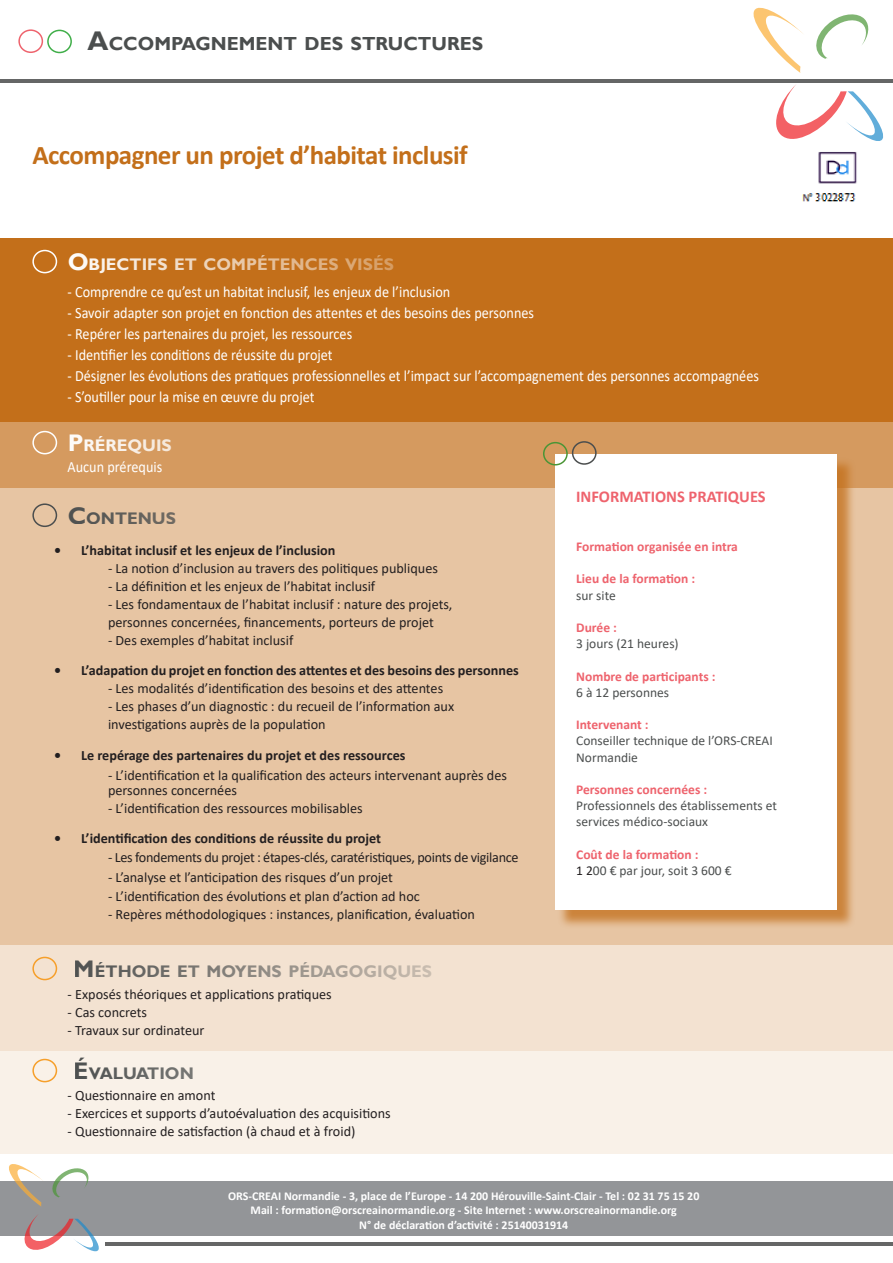
<style>
.page{position:relative;width:893px;height:1263px;background:#fff}
.page>*{position:absolute;margin:0;border:0;box-sizing:border-box;transform-origin:0 0}
.t1{font:700 27px "Calibri";letter-spacing:-.02em;color:#c36f1a}
.Default{font:700 18.9px "Gill Sans";color:#4b4e4e}
.t2{font:700 16.8px "Gill Sans";color:#4b4e4e}
.t3{font:700 16.8px "Gill Sans";color:#fff}
.t4{font:700 16.5px "Calibri";color:#ee636d}
.t5{font:15.6px "Calibri";color:#fff;scale:.91 1}
.t6{font:14.25px/18px "Calibri";color:#231f20}
.t7{font:700 14.25px "Calibri";color:#231f20}
.t8{font:14.25px "Calibri";letter-spacing:-.02em;color:#231f20}
.t9{font:13.5px/16.2px "Calibri";color:#4b4e4e}
.t10{font:700 13.5px "Calibri";color:#ee636d}
.t11{font:700 12px "Calibri";color:#fff}
.s1{font-size:27px}
.s2{font-size:24px}
.s3{color:#231f20}
</style>
<div class="page">
<div style="left:0;top:238px;width:892px;height:184px;background:#c36f1a"></div>
<div style="left:0;top:487px;width:893px;height:458px;background:#e7c5a3"></div>
<div style="left:32px;top:250px;width:25px;height:23px;border:2px solid #fff;border-radius:50%"></div>
<div style="left:32px;top:503px;width:25px;height:24px;border:2px solid #4b4e4e;border-radius:50%"></div>
<div style="left:0;top:945px;width:893px;height:107px;background:#f3e2d1"></div>
<div style="left:32px;top:957px;width:25px;height:23px;border:2px solid #f69f2a;border-radius:50%"></div>
<hr style="left:0;top:79px;width:893px;height:4px;background:#656666">
<div style="left:47px;top:30px;width:25px;height:23px;border:2px solid #40ae49;border-radius:50%"></div>
<div style="left:18px;top:29px;width:25px;height:24px;border:2px solid #ee636d;border-radius:50%"></div>
<svg style="left:753px;top:7px;width:50px;height:66px"></svg>
<svg style="left:776px;top:85px;width:107px;height:56px"></svg>
<svg style="left:816px;top:14px;width:53px;height:45px"></svg>
<img style="left:802px;top:152px;width:55px;height:50px">
<div style="left:0;top:1181px;width:893px;height:55px;background:#939598"></div>
<hr style="left:105px;top:1242px;width:788px;height:4px;background:#656666">
<svg style="left:24px;top:1215px;width:75px;height:37px"></svg>
<svg style="left:9px;top:1164px;width:80px;height:43px"></svg>
<div style="left:0;top:422px;width:893px;height:65px;background:#d59a5f"></div>
<div style="left:32px;top:431px;width:25px;height:23px;border:2px solid #fff;border-radius:50%"></div>
<div style="left:0;top:1051px;width:893px;height:102px;background:#f9f1e8"></div>
<div style="left:32px;top:1059px;width:25px;height:23px;border:2px solid #f69f2a;border-radius:50%"></div>
<div style="left:557px;top:457px;width:299px;height:472px;background:#c36f1a;opacity:.75"></div>
<div style="left:555px;top:454px;width:282px;height:456px;background:#fff"></div>
<div style="left:572px;top:441px;width:25px;height:24px;border:2px solid #4b4e4e;border-radius:50%"></div>
<div style="left:543px;top:442px;width:25px;height:23px;border:2px solid #4a9536;border-radius:50%"></div>
<p class="Default" style="left:88px;top:32px;width:397px"><span class="s1">A</span>CCOMPAGNEMENT DES STRUCTURES</p>
<p class="t1" style="left:32px;top:136px;width:437px">Accompagner un projet d’habitat inclusif</p>
<p class="t3" style="left:68px;top:254px;width:328px"><span class="s2">O</span>BJECTIFS ET COMPÉTENCES VISÉS</p>
<p class="t5" style="left:68px;top:281px;width:422px">- Comprendre ce qu’est un habitat inclusif, les enjeux de l’inclusion</p>
<p class="t5" style="left:68px;top:302px;width:514px">- Savoir adapter son projet en fonction des attentes et des besoins des personnes</p>
<p class="t5" style="left:68px;top:323px;width:314px">- Repérer les partenaires du projet, les ressources</p>
<p class="t5" style="left:68px;top:344px;width:293px">- Identifier les conditions de réussite du projet</p>
<p class="t5" style="left:68px;top:365px;width:761px">- Désigner les évolutions des pratiques professionnelles et l’impact sur l’accompagnement des personnes accompagnées</p>
<p class="t5" style="left:68px;top:386px;width:273px">- S’outiller pour la mise en œuvre du projet</p>
<p class="t3" style="left:68px;top:435px;width:106px"><span class="s2">P</span>RÉREQUIS</p>
<p class="t5" style="left:68px;top:456px;width:105px">Aucun prérequis</p>
<p class="t2" style="left:68px;top:508px;width:110px"><span class="s2">C</span>ONTENUS</p>
<p class="t7" style="left:54px;top:540px;width:283px">• L’habitat inclusif et les enjeux de l’inclusion</p>
<p class="t6" style="left:108px;top:559px;width:331px">- La notion d’inclusion au travers des politiques publiques</p>
<p class="t6" style="left:108px;top:577px;width:269px">- La définition et les enjeux de l’habitat inclusif</p>
<p class="t6" style="left:108px;top:595px;width:346px">- Les fondamentaux de l’habitat inclusif : nature des projets, personnes concernées, financements, porteurs de projet</p>
<p class="t6" style="left:108px;top:631px;width:187px">- Des exemples d’habitat inclusif</p>
<p class="t7" style="left:54px;top:660px;width:466px">• L’adapation du projet en fonction des attentes et des besoins des personnes</p>
<p class="t6" style="left:108px;top:679px;width:337px">- Les modalités d’identification des besoins et des attentes</p>
<p class="t6" style="left:108px;top:697px;width:348px">- Les phases d’un diagnostic : du recueil de l’information aux investigations auprès de la population</p>
<p class="t7" style="left:54px;top:745px;width:353px">• Le repérage des partenaires du projet et des ressources</p>
<p class="t6" style="left:108px;top:767px;width:401px;line-height:15px">- L’identification et la qualification des acteurs intervenant auprès des personnes concernées</p>
<p class="t6" style="left:108px;top:799px;width:256px">- L’identification des ressources mobilisables</p>
<p class="t7" style="left:54px;top:828px;width:329px">• L’identification des conditions de réussite du projet</p>
<p class="t8" style="left:108px;top:848px;width:412px">- Les fondements du projet : étapes-clés, caratéristiques, points de vigilance</p>
<p class="t6" style="left:108px;top:868px;width:286px">- L’analyse et l’anticipation des risques d’un projet</p>
<p class="t6" style="left:108px;top:887px;width:313px">- L’identification des évolutions et plan d’action ad hoc</p>
<p class="t6" style="left:108px;top:905px;width:368px">- Repères méthodologiques : instances, planification, évaluation</p>
<p class="t2" style="left:74px;top:961px;width:360px"><span class="s2">M</span>ÉTHODE ET MOYENS PÉDAGOGIQUES</p>
<p class="t6" style="left:68px;top:985px;width:266px">- Exposés théoriques et applications pratiques</p>
<p class="t6" style="left:68px;top:1003px;width:81px">- Cas concrets</p>
<p class="t6" style="left:68px;top:1021px;width:138px">- Travaux sur ordinateur</p>
<p class="t2" style="left:74px;top:1063px;width:122px"><span class="s2">É</span>VALUATION</p>
<p class="t6" style="left:68px;top:1086px;width:149px">- Questionnaire en amont</p>
<p class="t6" style="left:68px;top:1104px;width:325px">- Exercices et supports d’autoévaluation des acquisitions</p>
<p class="t6" style="left:68px;top:1122px;width:289px">- Questionnaire de satisfaction (à chaud et à froid)</p>
<p class="t4" style="left:576px;top:485px;width:191px">INFORMATIONS PRATIQUES</p>
<p class="t10" style="left:576px;top:537px;width:163px">Formation organisée en intra</p>
<p class="t10" style="left:576px;top:569px;width:121px">Lieu de la formation :</p>
<p class="t9" style="left:576px;top:587px;width:41px">sur site</p>
<p class="t10" style="left:576px;top:618px;width:42px">Durée :</p>
<p class="t9" style="left:576px;top:635px;width:104px">3 jours (21 heures)</p>
<p class="t10" style="left:576px;top:666px;width:141px">Nombre de participants :</p>
<p class="t9" style="left:576px;top:684px;width:95px">6 à 12 personnes</p>
<p class="t10" style="left:576px;top:715px;width:74px">Intervenant :</p>
<p class="t9" style="left:576px;top:732px;width:198px">Conseiller technique de l’ORS-CREAI<br>Normandie</p>
<p class="t10" style="left:576px;top:780px;width:133px">Personnes concernées :</p>
<p class="t9" style="left:576px;top:797px;width:202px">Professionnels des établissements et services médico-sociaux</p>
<p class="t10" style="left:576px;top:845px;width:124px">Coût de la formation :</p>
<p class="t9" style="left:576px;top:862px;width:157px"><span class="s3">1 2</span>00 € par jour, soit 3 600 €</p>
<p class="t11" style="left:228px;top:1187px;width:473px">ORS-CREAI Normandie - 3, place de l’Europe - 14 200 Hérouville-Saint-Clair - Tel : 02 31 75 15 20</p>
<p class="t11" style="left:251px;top:1202px;width:428px">Mail : formation@orscreainormandie.org - Site Internet : www.orscreainormandie.org</p>
<p class="t11" style="left:359px;top:1216px;width:211px">N° de déclaration d’activité : 25140031914</p>
</div>
